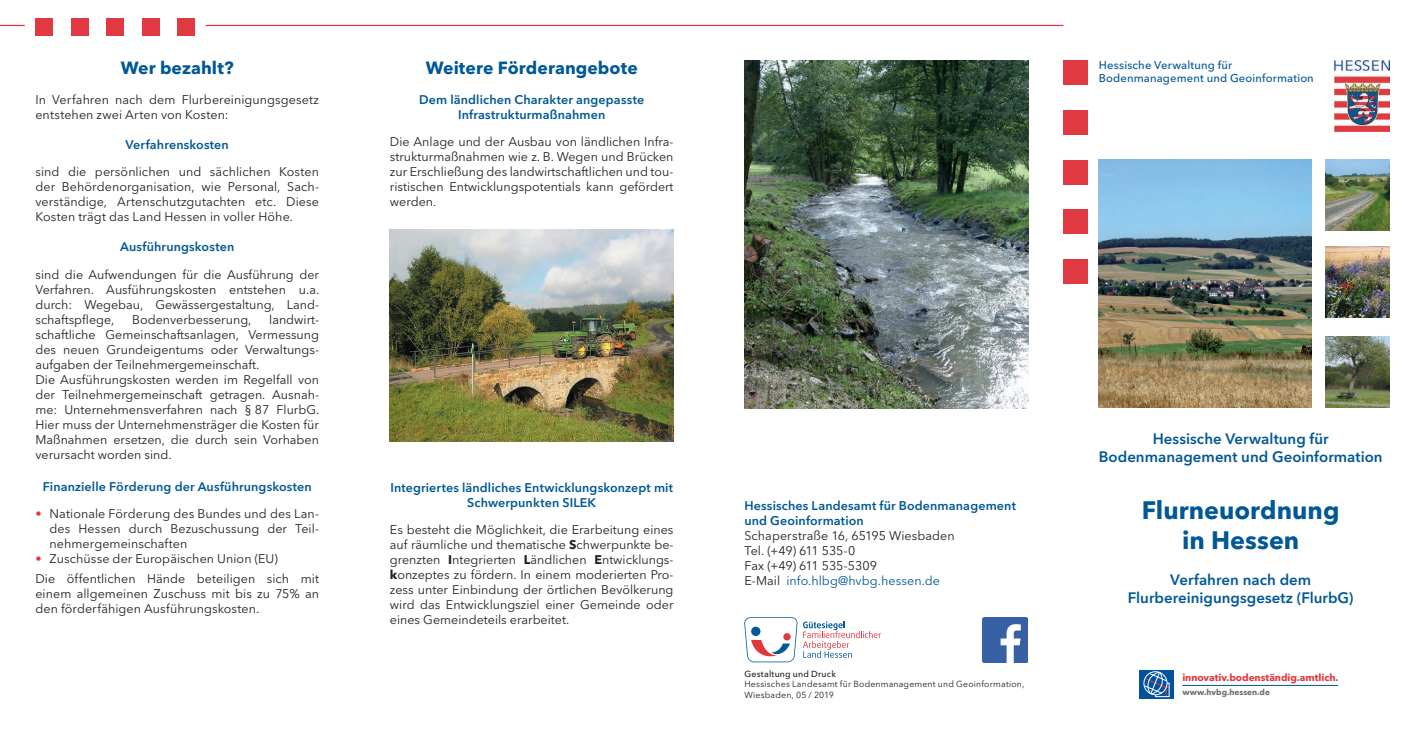
<style>
.page{position:relative;width:1418px;height:745px;background:#fff}
.page>*{position:absolute;margin:0;border:0;box-sizing:border-box;transform-origin:0 0}
.t1{font:700 25px/30px "Avenir Next LT Pro";color:#015896;text-align:center}
.t2{font:700 17.5px "Avenir Next LT Pro";letter-spacing:.005em;color:#015896}
.t3{font:600 15px/18px "Avenir Next LT Pro";color:#015896;text-align:center}
.t4{font:12.5px/15px "Avenir Next LT Pro";color:#231f20}
.t5{font:600 12.5px/15px "Avenir Next LT Pro";letter-spacing:.01em;color:#015896;text-align:center}
.t6{font:500 11.25px/13.5px "Avenir Next LT Pro";letter-spacing:.01em;color:#015896}
.t7{font:700 10px "Avenir Next LT Pro";letter-spacing:-.005em;color:#e1373d}
.t8{font:8.75px/10.5px "Avenir Next LT Pro";letter-spacing:.02em;color:#231f20}
.t9{font:500 8.75px "Avenir Next LT Pro";letter-spacing:.025em;color:#231f20}
.t10{font:700 8.25px "Avenir Next LT Pro";letter-spacing:-.005em;color:#6c6d70}
.s1{color:#e03941}
.s2{font-weight:700}
.s3{color:#015896}
.s4{color:#6c6d70}
</style>
<div class="page">
<img style="left:1325px;top:336px;width:64px;height:71px">
<img style="left:1325px;top:247px;width:64px;height:70px">
<img style="left:1325px;top:159px;width:64px;height:71px">
<img style="left:744px;top:60px;width:284px;height:348px">
<img style="left:1098px;top:159px;width:213px;height:248px">
<img style="left:390px;top:229px;width:283px;height:212px">
<hr style="left:1182px;top:684px;width:155px;height:1px;background:#0153a0">
<div style="left:1139px;top:669px;width:34px;height:29px;background:#0153a0"></div>
<svg style="left:1143px;top:671px;width:26px;height:25px"></svg>
<div style="left:1063px;top:60px;width:25px;height:25px;background:#e03941"></div>
<div style="left:1063px;top:209px;width:25px;height:25px;background:#e03941"></div>
<div style="left:1063px;top:110px;width:25px;height:25px;background:#e03941"></div>
<div style="left:1063px;top:259px;width:25px;height:24px;background:#e03941"></div>
<div style="left:1063px;top:159px;width:25px;height:25px;background:#e03941"></div>
<img style="left:1334px;top:60px;width:55px;height:71px">
<div style="left:35px;top:18px;width:18px;height:17px;background:#e03941"></div>
<div style="left:142px;top:18px;width:17px;height:17px;background:#e03941"></div>
<div style="left:177px;top:18px;width:18px;height:17px;background:#e03941"></div>
<div style="left:106px;top:18px;width:18px;height:17px;background:#e03941"></div>
<div style="left:71px;top:18px;width:18px;height:17px;background:#e03941"></div>
<svg style="left:0;top:25px;width:25px;height:1px"></svg>
<hr style="left:206px;top:25px;width:857px;height:1px;background:#e03941">
<svg style="left:744px;top:617px;width:137px;height:45px"></svg>
<img style="left:982px;top:617px;width:45px;height:45px">
<h2 class="t2" style="left:121px;top:57px;width:114px">Wer bezahlt?</h2>
<p class="t4" style="left:35px;top:92px;width:285px">In Verfahren nach dem Flurbereinigungsgesetz entstehen zwei Arten von Kosten:</p>
<p class="t5" style="left:126px;top:136px;width:105px">Verfahrenskosten</p>
<p class="t4" style="left:35px;top:164px;width:285px;text-align:justify">sind die persönlichen und sächlichen Kosten der Behördenorganisation, wie Personal, Sach&shy;verständige, Artenschutzgutachten etc. Diese Kosten trägt das Land Hessen in voller Höhe.</p>
<p class="t5" style="left:120px;top:239px;width:116px">Ausführungskosten</p>
<p class="t4" style="left:35px;top:267px;width:285px;text-align:justify">sind die Aufwendungen für die Ausführung der Verfahren. Ausführungskosten entstehen u.a. durch: Wegebau, Gewässergestaltung, Land&shy;schaftspflege,</p>
<p class="t4" style="left:35px;top:312px;width:285px;text-indent:234px">landwirt&shy;schaftliche Gemeinschaftsanlagen, Vermessung des neuen Grundeigentums oder Verwaltungs&shy;aufgaben der Teilnehmergemeinschaft.<br>Die Ausführungskosten werden im Regelfall von der Teilnehmergemeinschaft getragen. Ausnah&shy;me: Unternehmensverfahren nach § 87 FlurbG.<br>Hier muss der Unternehmensträger die Kosten für Maßnahmen ersetzen, die durch sein Vorhaben verursacht worden sind.</p>
<p class="t5" style="left:43px;top:478px;width:270px">Finanzielle Förderung der Ausführungskosten</p>
<p class="t4" style="left:50px;top:506px;width:271px;text-align:justify;text-indent:-14px"><span class="s1">•</span> Nationale Förderung des Bundes und des Lan&shy;des Hessen durch Bezuschussung der Teil&shy;nehmergemeinschaften</p>
<p class="t4" style="left:35px;top:548px;width:285px;line-height:20px"><span class="s1">•</span> Zuschüsse der Europäischen Union (EU)<br>Die öffentlichen Hände beteiligen sich mit</p>
<p class="t4" style="left:35px;top:586px;width:285px">einem allgemeinen Zuschuss mit bis zu 75% an den förderfähigen Ausführungskosten.</p>
<p class="t4" style="left:132px;top:312px;width:121px">Bodenverbesserung,</p>
<h2 class="t2" style="left:426px;top:57px;width:213px">Weitere Förderangebote</h2>
<p class="t5" style="left:419px;top:91px;width:227px">Dem ländlichen Charakter angepasste<br>Infrastrukturmaßnahmen</p>
<p class="t4" style="left:390px;top:134px;width:285px;text-align:justify">Die Anlage und der Ausbau von ländlichen Infra&shy;strukturmaßnahmen wie z. B. Wegen und Brücken zur Erschließung des landwirtschaftlichen und tou&shy;ristischen Entwicklungspotentials kann gefördert werden.</p>
<p class="t6" style="left:1098px;top:58px;width:216px">Hessische Verwaltung für<br>Bodenmanagement und Geoinformation</p>
<p class="t5" style="left:390px;top:479px;width:284px">Integriertes ländliches Entwicklungskonzept mit<br>Schwerpunkten SILEK</p>
<p class="t4" style="left:390px;top:522px;width:285px;text-align:justify">Es besteht die Möglichkeit, die Erarbeitung eines auf räumliche und thematische <span class="s2">S</span>chwerpunkte be&shy;grenzten <span class="s2">I</span>ntegrierten <span class="s2">L</span>ändlichen <span class="s2">E</span>ntwicklungs&shy;<span class="s2">k</span>onzeptes zu fördern. In einem moderierten Pro&shy;zess unter Einbindung der örtlichen Bevölkerung wird das Entwicklungsziel einer Gemeinde oder eines Gemeindeteils erarbeitet.</p>
<p class="t5" style="left:744px;top:497px;width:273px;text-align:left">Hessisches Landesamt für Bodenmanagement und Geoinformation</p>
<p class="t4" style="left:744px;top:527px;width:212px">Schaperstraße 16, 65195 Wiesbaden<br>Tel. (+49) 611 535-0<br>Fax (+49) 611 535-5309<br>E-Mail <span class="s3">info.hlbg@hvbg.hessen.de</span></p>
<p class="t3" style="left:1098px;top:429px;width:285px">Hessische Verwaltung für<br>Bodenmanagement und Geoinformation</p>
<h1 class="t1" style="left:1141px;top:495px;width:199px">Flurneuordnung in Hessen</h1>
<p class="t3" style="left:1127px;top:570px;width:227px">Verfahren nach dem<br>Flurbereinigungsgesetz (FlurbG)</p>
<p class="t9" style="left:744px;top:668px;width:93px">Gestaltung und Druck</p>
<p class="t8" style="left:744px;top:678px;width:281px">Hessisches Landesamt für Bodenmanagement und Geoinformation,<br>Wiesbaden, 05 / 2019</p>
<p class="t10" style="left:1182px;top:686px;width:89px">www.hvbg.hessen.de</p>
<p class="t7" style="left:1182px;top:670px;width:158px">innovativ<span class="s4">.</span>bodenständig<span class="s4">.</span>amtlich<span class="s4">.</span></p>
</div>
